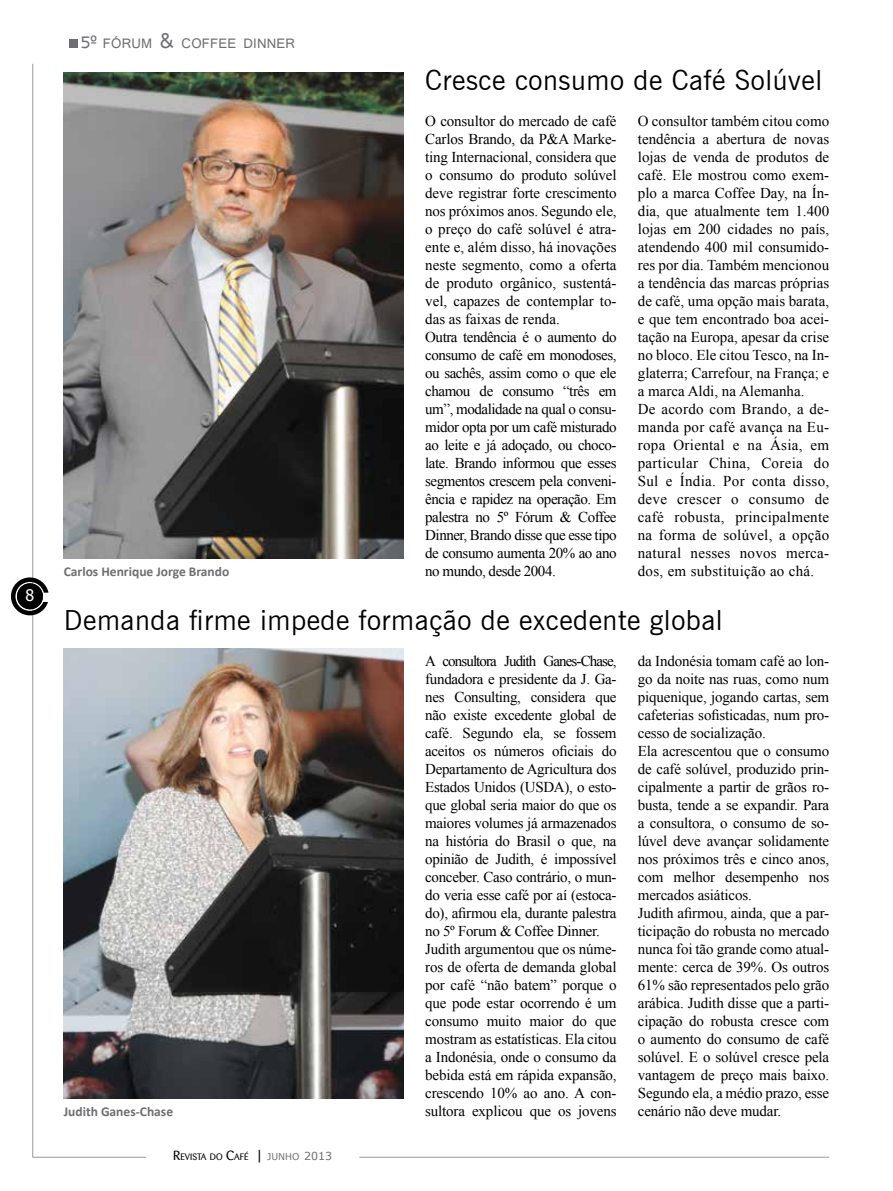
<style>
.page{position:relative;width:893px;height:1191px;background:#fff}
.page>*{position:absolute;margin:0;border:0;box-sizing:border-box;transform-origin:0 0}
.t1{font:27.75px "News Gothic BT";letter-spacing:.02em;color:#000}
.t2{font:15.9px "Tahoma";color:#fff}
.t3{font:15px/18px "Times New Roman";letter-spacing:-.01em;color:#000}
.t4{font:15px/18px "Times New Roman";letter-spacing:-.03em;color:#000}
.t5{font:15px "Times New Roman";letter-spacing:.02em;color:#000}
.t6{font:14.7px "Raavi";letter-spacing:.015em;color:#6d6e71}
.t7{font:700 13.5px "Calibri";color:#6d6e71}
.t8{font:9.3px "Barmeno";color:#000}
.s1{font-size:18px}
.s2{font-size:21px}
.s3{font-size:13.2px}
.s4{font-family:"MS Reference Sans Serif";font-size:13.2px}
.s5{font-family:"MS Reference Sans Serif";color:#6d6e71}
.s6{font-family:"MS Reference Sans Serif";font-size:11.1px;color:#6d6e71}
</style>
<div class="page">
<svg style="left:11px;top:577px;width:37px;height:38px"></svg>
<hr style="left:33px;top:64px;width:1px;height:1093px;background:#000">
<hr style="left:33px;top:1157px;width:113px;height:1px;background:#000">
<hr style="left:359px;top:1157px;width:470px;height:1px;background:#000">
<div style="left:69px;top:39px;width:9px;height:8px;background:#6d6e71"></div>
<img style="left:64px;top:72px;width:340px;height:486px">
<img style="left:64px;top:648px;width:340px;height:450px">
<p class="t2" style="left:26px;top:585px;width:10px">8</p>
<p class="t6" style="left:80px;top:34px;width:217px"><span class="s1">5º</span> FÓRUM <span class="s2">&amp;</span> COFFEE DINNER</p>
<h1 class="t1" style="left:425px;top:63px;width:399px">Cresce consumo de Café Solúvel</h1>
<p class="t3" style="left:638px;top:112px;width:193px">O consultor também citou como tendência a abertura de novas lojas de venda de produtos de café. Ele mostrou como exem&shy;plo a marca Coffee Day, na Ín&shy;dia, que atualmente tem 1.400 lojas em 200 cidades no país, atendendo 400 mil consumido&shy;res por dia. Também mencionou a tendência das marcas próprias de café, uma opção mais barata, e que tem encontrado boa acei&shy;tação na Europa, apesar da crise no bloco. Ele citou Tesco, na In&shy;glaterra; Carrefour, na França; e a marca Aldi, na Alemanha.<br>De acordo com Brando, a de&shy;manda por café avança na Eu&shy;ropa Oriental e na Ásia, em particular China, Coreia do<br>Sul e Índia. Por conta disso, deve crescer o consumo de café robusta, principalmente na forma de solúvel, a opção natural nesses novos merca-</p>
<p class="t4" style="left:425px;top:112px;width:193px">O consultor do mercado de café<br>Carlos Brando, da P&amp;A Marke&shy;ting Internacional, considera que o consumo do produto solúvel deve registrar forte crescimento nos próximos anos. Segundo ele, o preço do café solúvel é atra&shy;ente e, além disso, há inovações neste segmento, como a oferta de produto orgânico, sustentá&shy;vel, capazes de contemplar to&shy;das as faixas de renda.<br>Outra tendência é o aumento do consumo de café em monodoses, ou sachês, assim como o que ele chamou de consumo “três em um”, modalidade na qual o consu&shy;midor opta por um café misturado ao leite e já adoçado, ou choco&shy;late. Brando informou que esses segmentos crescem pela conveni&shy;ência e rapidez na operação. Em palestra no 5º Fórum &amp; Coffee<br>Dinner, Brando disse que esse tipo de consumo aumenta 20% ao ano no mundo, desde 2004.</p>
<p class="t7" style="left:64px;top:563px;width:167px">Carlos Henrique Jorge Brando</p>
<p class="t5" style="left:638px;top:561px;width:178px">dos, em substituição ao chá.</p>
<h1 class="t1" style="left:64px;top:603px;width:661px">Demanda firme impede formação de excedente global</h1>
<p class="t7" style="left:64px;top:1103px;width:111px">Judith Ganes-Chase</p>
<p class="t8" style="left:173px;top:1151px;width:160px"><span class="s3">R</span>EVISTA DO <span class="s3">C</span>AFÉ <span class="s4">|</span> <span class="s5">JUNHO</span> <span class="s6">2013</span></p>
<p class="t3" style="left:425px;top:652px;width:193px">A consultora Judith Ganes-Chase, fundadora e presidente da J. Ga&shy;nes Consulting, considera que não existe excedente global de café. Segundo ela, se fossem aceitos os números oficiais do<br>Departamento de Agricultura dos<br>Estados Unidos (USDA), o esto&shy;que global seria maior do que os maiores volumes já armazenados na história do Brasil o que, na opinião de Judith, é impossível conceber. Caso contrário, o mun&shy;do veria esse café por aí (estoca&shy;do), afirmou ela, durante palestra no 5º Forum &amp; Coffee Dinner.<br>Judith argumentou que os núme&shy;ros de oferta de demanda global por café “não batem” porque o que pode estar ocorrendo é um consumo muito maior do que mostram as estatísticas. Ela citou a Indonésia, onde o consumo da bebida está em rápida expansão, crescendo 10% ao ano. A con&shy;sultora explicou que os jovens</p>
<p class="t3" style="left:638px;top:652px;width:193px">da Indonésia tomam café ao lon&shy;go da noite nas ruas, como num piquenique, jogando cartas, sem cafeterias sofisticadas, num pro&shy;cesso de socialização.<br>Ela acrescentou que o consumo de café solúvel, produzido prin&shy;cipalmente a partir de grãos ro&shy;busta, tende a se expandir. Para a consultora, o consumo de so&shy;lúvel deve avançar solidamente nos próximos três e cinco anos, com melhor desempenho nos mercados asiáticos.<br>Judith afirmou, ainda, que a par&shy;ticipação do robusta no mercado nunca foi tão grande como atual&shy;mente: cerca de 39%. Os outros<br>61% são representados pelo grão arábica. Judith disse que a parti&shy;cipação do robusta cresce com o aumento do consumo de café solúvel. E o solúvel cresce pela vantagem de preço mais baixo.<br>Segundo ela, a médio prazo, esse cenário não deve mudar.</p>
</div>
